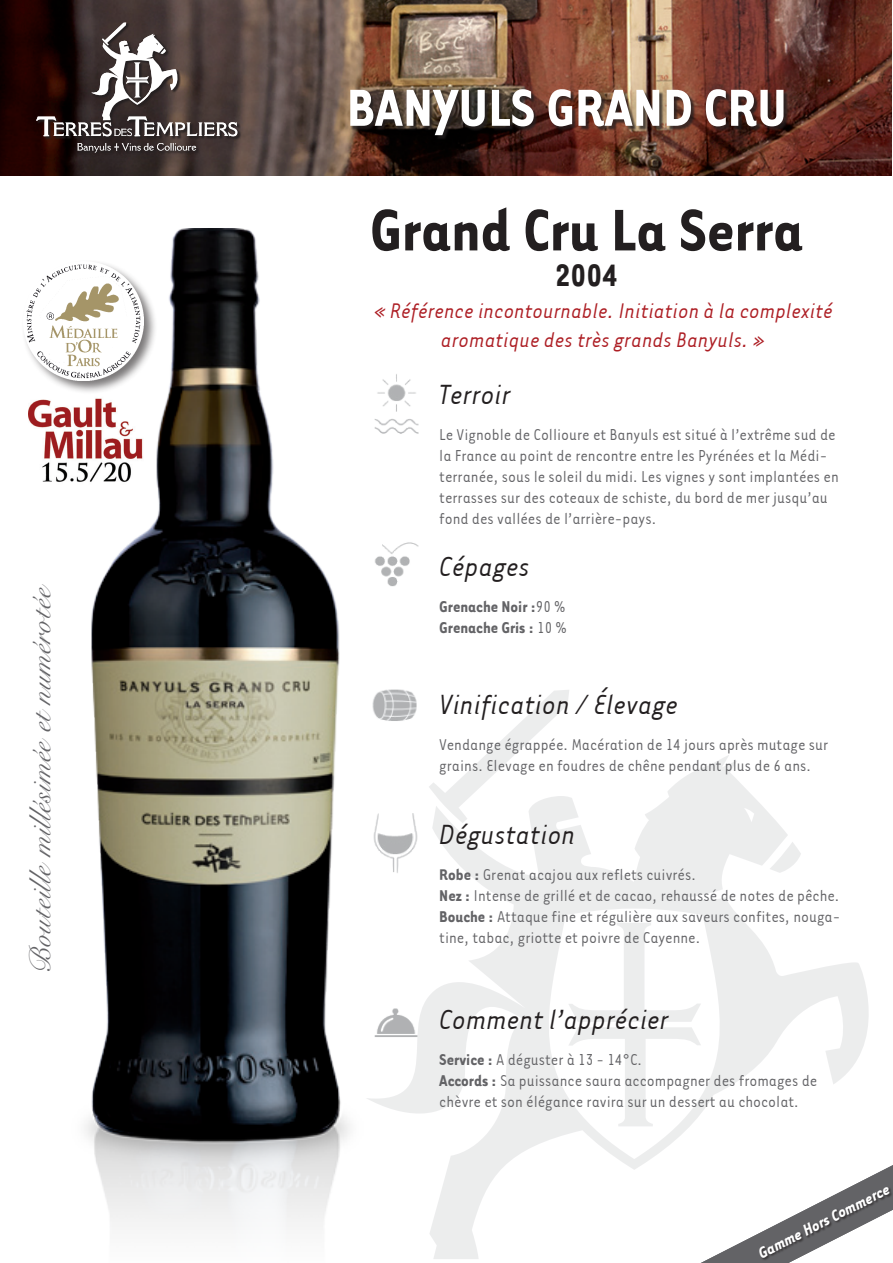
<style>
.page{position:relative;width:893px;height:1263px;background:#fff}
.page>*{position:absolute;margin:0;border:0;box-sizing:border-box;transform-origin:0 0}
.t1{font:700 67.5px "Tarzana Narrow New";color:#231f20}
.t2{font:700 60px "Tarzana Narrow New";color:#fff}
.t3{font:700 36px "Tarzana Narrow New";color:#231f20}
.t4{font:italic 31.5px "Tarzana Narrow";color:#231f20}
.t5{font:30px "Snell Roundhand Script";color:#636366}
.t6{font:italic 24px/28.8px "Tarzana Narrow";color:#ad1e24;text-align:center}
.t7{font:condensed 18px/21px "Tarzana";color:#636366}
.t8{font:700 condensed 18px/21px "Tarzana";color:#636366}
.t9{font:italic 700 18px "Tarzana Narrow";color:#fff}
.s1{font-weight:400}
.s2{font-weight:700}
</style>
<div class="page">
<img style="left:0;top:0;width:892px;height:175px">
<svg style="left:486px;top:690px;width:83px;height:65px"></svg>
<svg style="left:367px;top:755px;width:502px;height:504px"></svg>
<svg style="left:769px;top:842px;width:32px;height:31px"></svg>
<div style="left:36px;top:23px;width:205px;height:134px;background:#231f20;opacity:.75"></div>
<svg style="left:36px;top:23px;width:201px;height:113px;background:#564a49"></svg>
<svg style="left:77px;top:143px;width:119px;height:9px"></svg>
<svg style="left:701px;top:1165px;width:192px;height:98px"></svg>
<div style="left:759px;top:1187px;width:134px;height:74px;background:#231f20;opacity:.75"></div>
<div style="left:351px;top:91px;width:437px;height:49px;background:#231f20;opacity:.75"></div>
<img style="left:29px;top:399px;width:32px;height:83px">
<img style="left:374px;top:374px;width:45px;height:60px">
<img style="left:375px;top:542px;width:44px;height:45px">
<img style="left:372px;top:689px;width:45px;height:32px">
<img style="left:369px;top:795px;width:52px;height:87px">
<img style="left:369px;top:991px;width:52px;height:57px">
<img style="left:24px;top:269px;width:37px;height:112px">
<img style="left:61px;top:229px;width:289px;height:998px">
<h3 class="t5" style="left:23px;top:974px;width:391px;rotate:-90deg">Bouteille millésimée et numérotée</h3>
<h2 class="t2" style="left:347px;top:70px;width:442px">BANYULS GRAND CRU</h2>
<h1 class="t1" style="left:370px;top:188px;width:435px">Grand Cru La Serra</h1>
<h3 class="t3" style="left:555px;top:253px;width:65px">2004</h3>
<h3 class="t6" style="left:374px;top:295px;width:461px">« Référence incontournable. Initiation à la complexité aromatique des très grands Banyuls. »</h3>
<h3 class="t4" style="left:439px;top:376px;width:73px">Terroir</h3>
<p class="t7" style="left:439px;top:423px;width:401px">Le Vignoble de Collioure et Banyuls est situé à l’extrême sud de la France au point de rencontre entre les Pyrénées et la Médi&shy;terranée, sous le soleil du midi. Les vignes y sont implantées en terrasses sur des coteaux de schiste, du bord de mer jusqu’au fond des vallées de l’arrière-pays.</p>
<h3 class="t4" style="left:439px;top:547px;width:93px">Cépages</h3>
<p class="t8" style="left:439px;top:595px;width:129px">Grenache Noir :<span class="s1">90 %<br></span>Grenache Gris : <span class="s1">10 %</span></p>
<h3 class="t4" style="left:439px;top:685px;width:241px">Vinification / Élevage</h3>
<p class="t7" style="left:439px;top:733px;width:390px">Vendange égrappée. Macération de 14 jours après mutage sur grains. Elevage en foudres de chêne pendant plus de 6 ans.</p>
<h3 class="t4" style="left:439px;top:816px;width:138px">Dégustation</h3>
<p class="t7" style="left:439px;top:864px;width:402px"><span class="s2">Robe :</span> Grenat acajou aux reflets cuivrés.<br><span class="s2">Nez :</span> Intense de grillé et de cacao, rehaussé de notes de pêche.<br><span class="s2">Bouche :</span> Attaque fine et régulière aux saveurs confites, nouga&shy;tine, tabac, griotte et poivre de Cayenne.</p>
<h3 class="t4" style="left:439px;top:1000px;width:231px">Comment l’apprécier</h3>
<p class="t7" style="left:439px;top:1048px;width:380px"><span class="s2">Service :</span> A déguster à 13 - 14°C.<br><span class="s2">Accords :</span> Sa puissance saura accompagner des fromages de chèvre et son élégance ravira sur un dessert au chocolat.</p>
<p class="t9" style="left:754px;top:1243px;width:147px;rotate:-27deg">Gamme Hors Commerce</p>
</div>
